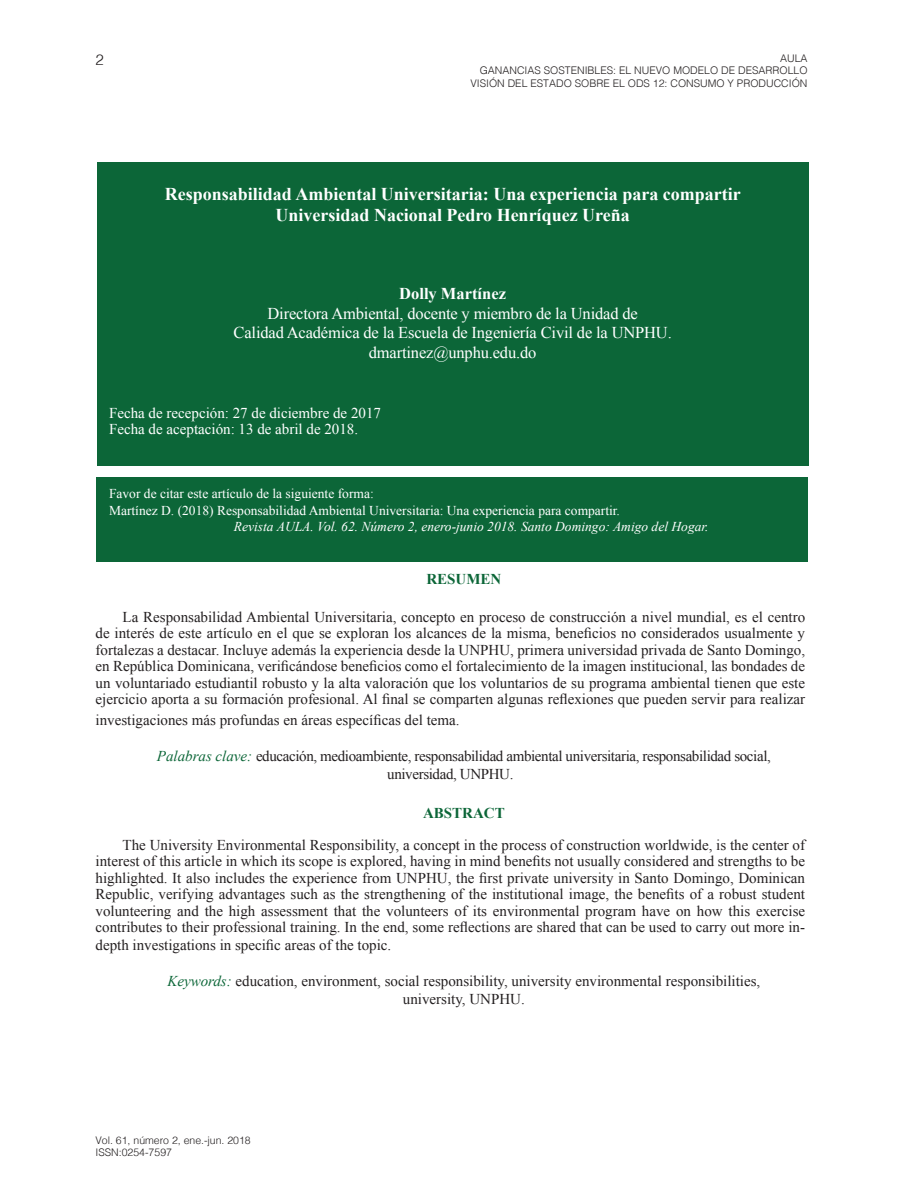
<style>
.page{position:relative;width:918px;height:1188px;background:#fff}
.page>*{position:absolute;margin:0;border:0;box-sizing:border-box;transform-origin:0 0}
.t1{font:700 18px "Times New Roman";color:#fff}
.t2{font:16.5px "Times New Roman";letter-spacing:-.01em;color:#fff}
.t3{font:700 16.5px "Times New Roman";color:#fff}
.t4{font:15px/16.5px "Times New Roman";color:#231f20;text-align:justify}
.t5{font:15px/18px "Times New Roman";letter-spacing:-.025em;color:#231f20}
.t6{font:15px "Times New Roman";color:#fff}
.t7{font:700 15px "Times New Roman";color:#0c6638}
.t8{font:300 15px "Helvetica";color:#231f20}
.t9{font:13.5px "Times New Roman";color:#fff}
.t10{font:italic 13.5px "Times New Roman";color:#fff}
.t11{font:300 10.5px/12.6px "Helvetica";color:#231f20;text-align:right}
.s1{font-style:italic;color:#0c6638}
</style>
<div class="page">
<div style="left:97px;top:162px;width:711px;height:303px;background:#0c6638"></div>
<div style="left:96px;top:477px;width:712px;height:85px;background:#0c6638"></div>
<p class="t8" style="left:96px;top:47px;width:10px">2</p>
<p class="t11" style="left:470px;top:51px;width:339px">AULA<br>GANANCIAS SOSTENIBLES: EL NUEVO MODELO DE DESARROLLO<br>VISIÓN DEL ESTADO SOBRE EL ODS 12: CONSUMO Y PRODUCCIÓN</p>
<p class="t1" style="left:165px;top:182px;width:578px">Responsabilidad Ambiental Universitaria: Una experiencia para compartir</p>
<p class="t1" style="left:275px;top:203px;width:356px">Universidad Nacional Pedro Henríquez Ureña</p>
<p class="t3" style="left:399px;top:282px;width:108px">Dolly Martínez</p>
<p class="t2" style="left:268px;top:302px;width:372px">Directora Ambiental, docente y miembro de la Unidad de</p>
<p class="t2" style="left:234px;top:322px;width:440px">Calidad Académica de la Escuela de Ingeniería Civil de la UNPHU.</p>
<p class="t2" style="left:369px;top:341px;width:169px">dmartinez@unphu.edu.do</p>
<p class="t6" style="left:109px;top:403px;width:274px">Fecha de recepción: 27 de diciembre de 2017</p>
<p class="t6" style="left:109px;top:419px;width:251px">Fecha de aceptación: 13 de abril de 2018.</p>
<p class="t9" style="left:109px;top:485px;width:266px">Favor de citar este artículo de la siguiente forma:</p>
<p class="t9" style="left:109px;top:501px;width:512px">Martínez D. (2018) Responsabilidad Ambiental Universitaria: Una experiencia para compartir.</p>
<p class="t10" style="left:234px;top:517px;width:476px">Revista AULA. Vol. 62. Número 2, enero-junio 2018. Santo Domingo: Amigo del Hogar.</p>
<p class="t7" style="left:426px;top:569px;width:76px">RESUMEN</p>
<p class="t4" style="left:96px;top:608px;width:711px;text-indent:27px">La Responsabilidad Ambiental Universitaria, concepto en proceso de construcción a nivel mundial, es el centro de interés de este artículo en el que se exploran los alcances de la misma, beneficios no considerados usualmente y fortalezas a destacar. Incluye además la experiencia desde la UNPHU, primera universidad privada de Santo Domingo, en República Dominicana, verificándose beneficios como el fortalecimiento de la imagen institucional, las bondades de un voluntariado estudiantil robusto y la alta valoración que los voluntarios de su programa ambiental tienen que este ejercicio aporta a su formación profesional. Al final se comparten algunas reflexiones que pueden servir para realizar</p>
<p class="t4" style="left:96px;top:712px;width:366px">investigaciones más profundas en áreas específicas del tema.</p>
<p class="t5" style="left:387px;top:747px;width:385px;text-indent:-230px"><span class="s1">Palabras clave:</span> educación, medioambiente, responsabilidad ambiental universitaria, responsabilidad social, universidad, UNPHU.</p>
<p class="t7" style="left:423px;top:803px;width:83px">ABSTRACT</p>
<p class="t4" style="left:96px;top:836px;width:711px;text-indent:27px">The University Environmental Responsibility, a concept in the process of construction worldwide, is the center of interest of this article in which its scope is explored, having in mind benefits not usually considered and strengths to be highlighted. It also includes the experience from UNPHU, the first private university in Santo Domingo, Dominican Republic, verifying advantages such as the strengthening of the institutional image, the benefits of a robust student volunteering and the high assessment that the volunteers of its environmental program have on how this exercise contributes to their professional training. In the end, some reflections are shared that can be used to carry out more in-</p>
<p class="t4" style="left:96px;top:937px;width:297px">depth investigations in specific areas of the topic.</p>
<p class="t4" style="left:167px;top:973px;width:594px"><span class="s1">Keywords:</span> education, environment, social responsibility, university environmental responsibilities,</p>
<p class="t4" style="left:403px;top:991px;width:123px">university, UNPHU.</p>
<p class="t11" style="left:96px;top:1133px;width:157px;text-align:left">Vol. 61, número 2, ene.-jun. 2018<br>ISSN:0254-7597</p>
</div>
